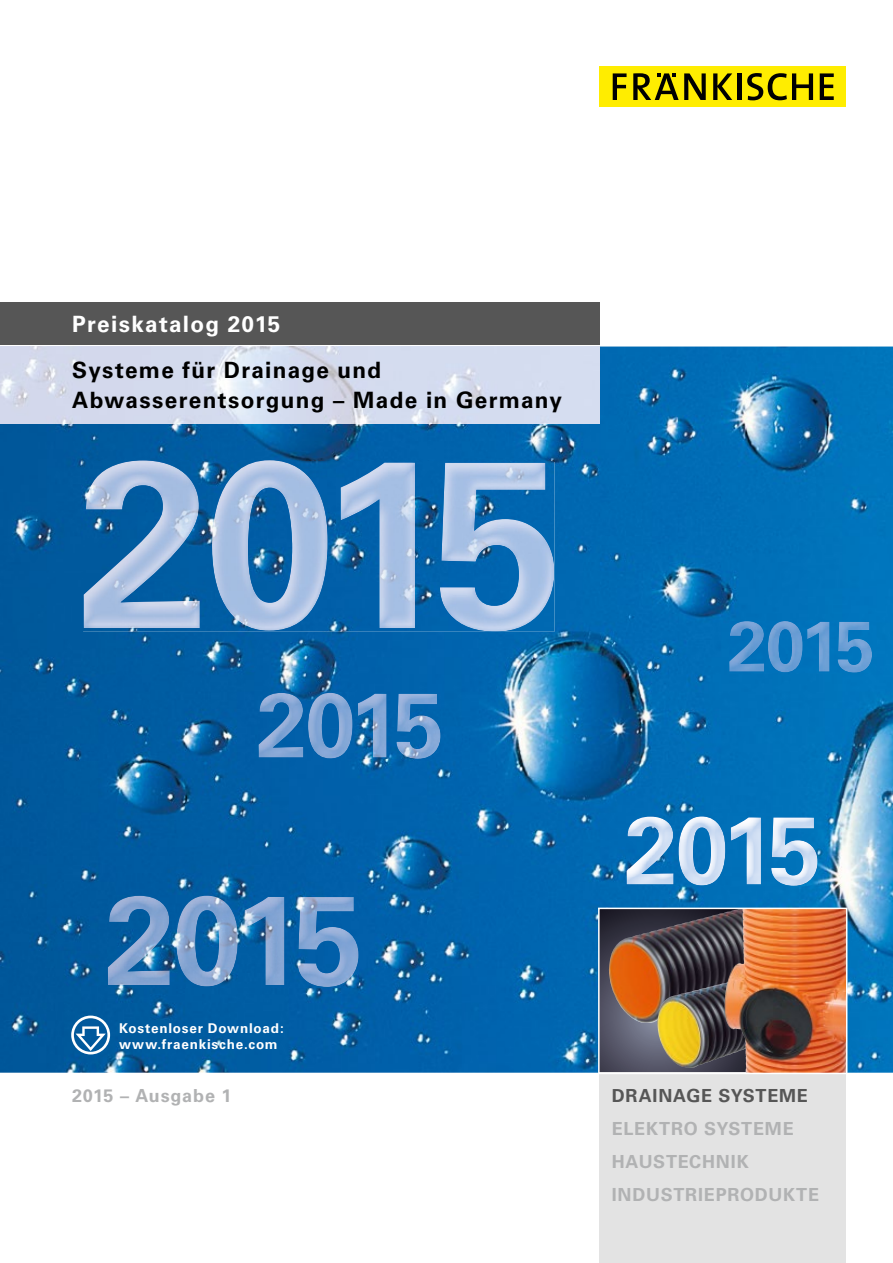
<style>
.page{position:relative;width:893px;height:1263px;background:#fff}
.page>*{position:absolute;margin:0;border:0;box-sizing:border-box;transform-origin:0 0}
.t1{font:700 22.5px/30px "Univers";letter-spacing:.055em;color:#000}
.t2{font:700 22.5px "Univers";letter-spacing:.055em;color:#fff}
.t3{font:700 18px/33px "Univers";letter-spacing:.04em;color:#b1b2b3}
.t4{font:700 18px "Univers";letter-spacing:.04em;color:#565656}
.t5{font:700 13.5px/16.5px "Univers";letter-spacing:.055em;color:#fff}
</style>
<div class="page">
<img style="left:0;top:347px;width:893px;height:726px">
<div style="left:600px;top:1073px;width:246px;height:190px;background:#e3e3e3"></div>
<div style="left:600px;top:66px;width:246px;height:41px;background:#ffed00"></div>
<svg style="left:613px;top:73px;width:14px;height:27px"></svg>
<svg style="left:633px;top:73px;width:73px;height:27px"></svg>
<svg style="left:713px;top:73px;width:19px;height:27px"></svg>
<hr style="left:737px;top:73px;width:4px;height:27px;background:#000">
<svg style="left:747px;top:73px;width:66px;height:27px"></svg>
<svg style="left:820px;top:73px;width:14px;height:27px"></svg>
<img style="left:598px;top:908px;width:249px;height:166px">
<div style="left:0;top:302px;width:600px;height:43px;background:#565656"></div>
<img style="left:0;top:346px;width:600px;height:77px">
<img style="left:626px;top:816px;width:192px;height:70px">
<img style="left:84px;top:461px;width:467px;height:169px">
<img style="left:259px;top:693px;width:182px;height:66px">
<img style="left:729px;top:621px;width:143px;height:52px">
<svg style="left:71px;top:1015px;width:39px;height:39px"></svg>
<img style="left:108px;top:896px;width:251px;height:91px">
<p class="t2" style="left:72px;top:311px;width:210px">Preiskatalog 2015</p>
<p class="t1" style="left:72px;top:355px;width:491px">Systeme für Drainage und<br>Abwasserentsorgung – Made in Germany</p>
<p class="t5" style="left:119px;top:1020px;width:166px">Kostenloser Download: www.fraenkische.com</p>
<p class="t3" style="left:72px;top:1079px;width:161px">2015 – Ausgabe 1</p>
<p class="t4" style="left:612px;top:1085px;width:198px">DRAINAGE SYSTEME</p>
<p class="t3" style="left:612px;top:1112px;width:209px">ELEKTRO SYSTEME<br>HAUSTECHNIK<br>INDUSTRIEPRODUKTE</p>
</div>
